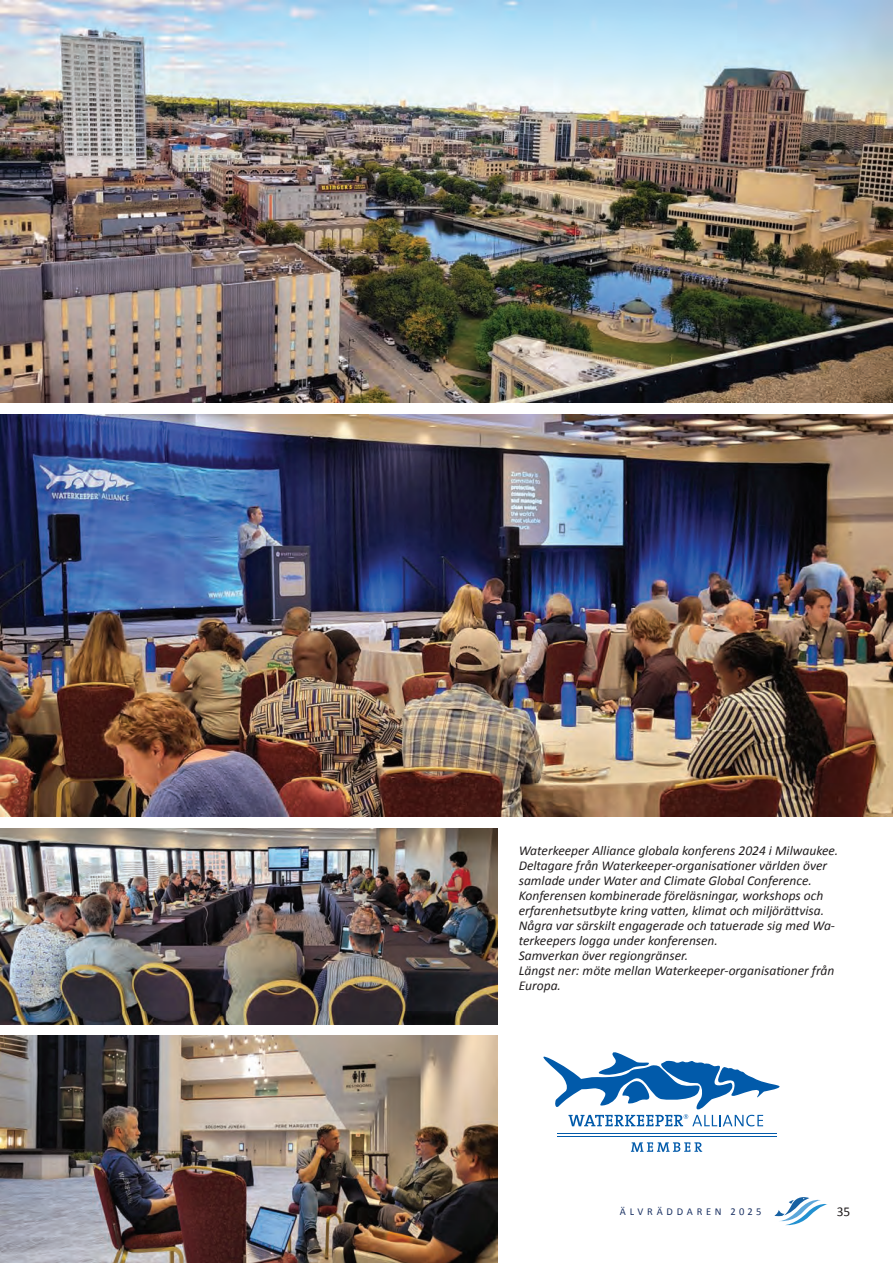
<style>
.page{position:relative;width:893px;height:1263px;background:#fff}
.page>*{position:absolute;margin:0;border:0;box-sizing:border-box;transform-origin:0 0}
.t1{font:italic 13.5px/15px "Calibri";color:#231f20}
.t2{font:13.5px "Calibri";color:#231f20}
.t3{font:10.5px "Calibri";letter-spacing:.35em;color:#1d3364}
</style>
<div class="page">
<svg style="left:774px;top:1197px;width:53px;height:29px"></svg>
<img style="left:1px;top:1036px;width:497px;height:227px">
<img style="left:1px;top:414px;width:892px;height:402px">
<img style="left:0;top:0;width:893px;height:402px">
<img style="left:1px;top:828px;width:497px;height:197px">
<svg style="left:631px;top:1142px;width:71px;height:10px"></svg>
<hr style="left:557px;top:1133px;width:219px;height:1px;background:#015aaa">
<hr style="left:557px;top:1136px;width:219px;height:1px;background:#015aaa">
<svg style="left:543px;top:1052px;width:237px;height:74px"></svg>
<p class="t1" style="left:519px;top:843px;width:321px">Waterkeeper Alliance globala konferens 2024 i Milwaukee.<br>Deltagare från Waterkeeper-organisationer världen över samlade under Water and Climate Global Conference.<br>Konferensen kombinerade föreläsningar, workshops och erfarenhetsutbyte kring vatten, klimat och miljörättvisa.<br>Några var särskilt engagerade och tatuerade sig med Wa&shy;terkeepers logga under konferensen.<br>Samverkan över regiongränser.<br>Längst ner: möte mellan Waterkeeper-organisationer från Europa.</p>
<p class="t3" style="left:620px;top:1204px;width:143px">ÄLVRÄDDAREN 2025</p>
<p class="t2" style="left:837px;top:1202px;width:15px">35</p>
</div>
